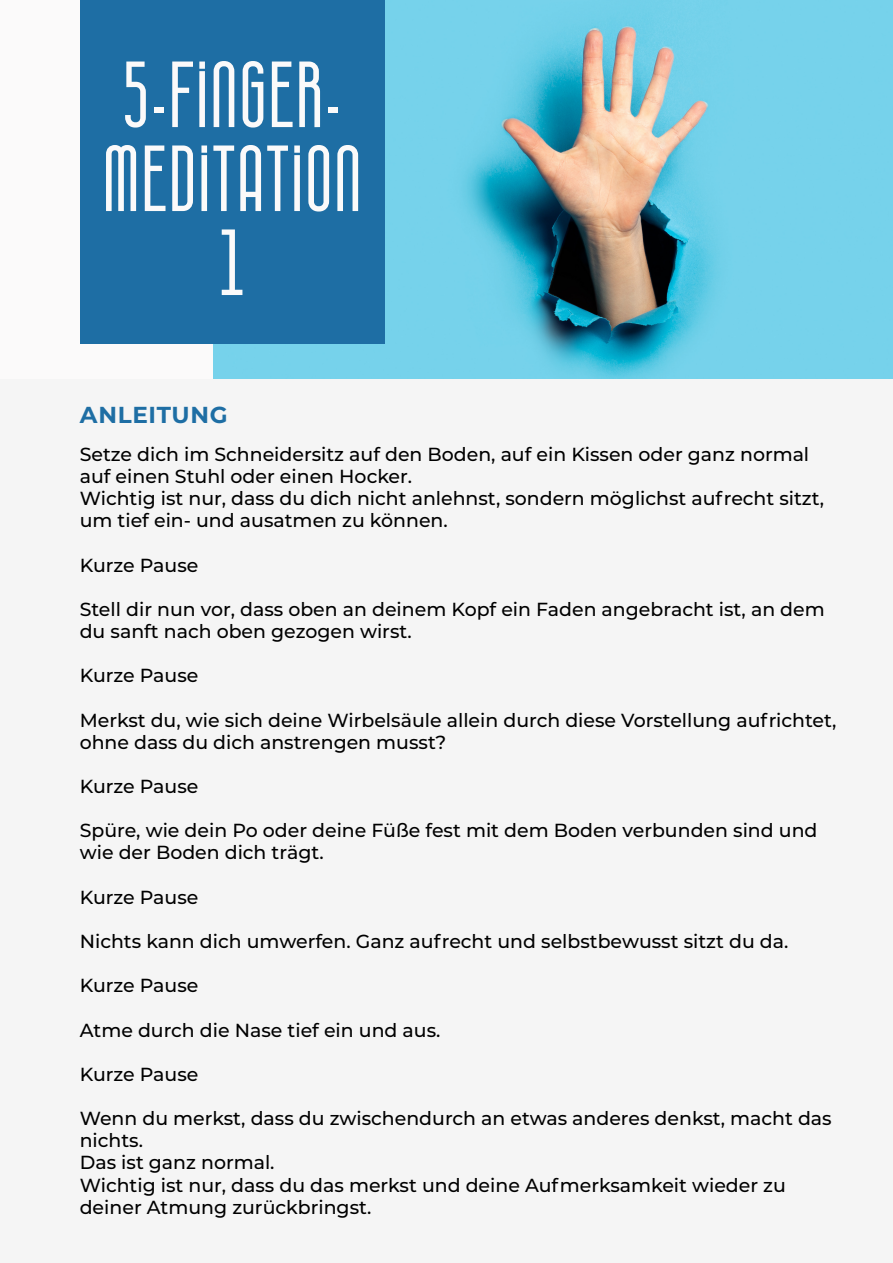
<style>
.page{position:relative;width:893px;height:1263px;background:#fff}
.page>*{position:absolute;margin:0;border:0;box-sizing:border-box;transform-origin:0 0}
.t1{font:600 96.45px/84px "Westgate";color:#fbfafa;text-align:center}
.t2{font:700 23.1px "Montserrat";letter-spacing:.03em;color:#1e6ea4}
.t3{font:500 18.9px/22.2px "Montserrat";color:#000}
</style>
<div class="page">
<div style="left:0;top:379px;width:893px;height:884px;background:#f5f5f5"></div>
<div style="left:0;top:0;width:893px;height:379px;background:#fbfafa"></div>
<img style="left:213px;top:0;width:680px;height:379px">
<div style="left:80px;top:1px;width:304px;height:343px;background:#1e6ea4"></div>
<h1 class="t1" style="left:102px;top:51px;width:262px">5-FINGER-<br>MEDITATION<br>1</h1>
<p class="t2" style="left:80px;top:398px;width:149px">ANLEITUNG</p>
<p class="t3" style="left:80px;top:442px;width:746px">Setze dich im Schneidersitz auf den Boden, auf ein Kissen oder ganz normal auf einen Stuhl oder einen Hocker.<br>Wichtig ist nur, dass du dich nicht anlehnst, sondern möglichst aufrecht sitzt, um tief ein- und ausatmen zu können.</p>
<p class="t3" style="left:80px;top:553px;width:120px">Kurze Pause</p>
<p class="t3" style="left:80px;top:597px;width:746px">Stell dir nun vor, dass oben an deinem Kopf ein Faden angebracht ist, an dem du sanft nach oben gezogen wirst.</p>
<p class="t3" style="left:80px;top:664px;width:120px">Kurze Pause</p>
<p class="t3" style="left:80px;top:708px;width:758px">Merkst du, wie sich deine Wirbelsäule allein durch diese Vorstellung aufrichtet, ohne dass du dich anstrengen musst?</p>
<p class="t3" style="left:80px;top:774px;width:120px">Kurze Pause</p>
<p class="t3" style="left:80px;top:819px;width:739px">Spüre, wie dein Po oder deine Füße fest mit dem Boden verbunden sind und wie der Boden dich trägt.</p>
<p class="t3" style="left:80px;top:885px;width:120px">Kurze Pause</p>
<p class="t3" style="left:80px;top:929px;width:710px">Nichts kann dich umwerfen. Ganz aufrecht und selbstbewusst sitzt du da.</p>
<p class="t3" style="left:80px;top:974px;width:120px">Kurze Pause</p>
<p class="t3" style="left:80px;top:1018px;width:362px">Atme durch die Nase tief ein und aus.</p>
<p class="t3" style="left:80px;top:1062px;width:120px">Kurze Pause</p>
<p class="t3" style="left:80px;top:1106px;width:753px">Wenn du merkst, dass du zwischendurch an etwas anderes denkst, macht das nichts.<br>Das ist ganz normal.<br>Wichtig ist nur, dass du das merkst und deine Aufmerksamkeit wieder zu deiner Atmung zurückbringst.</p>
</div>
